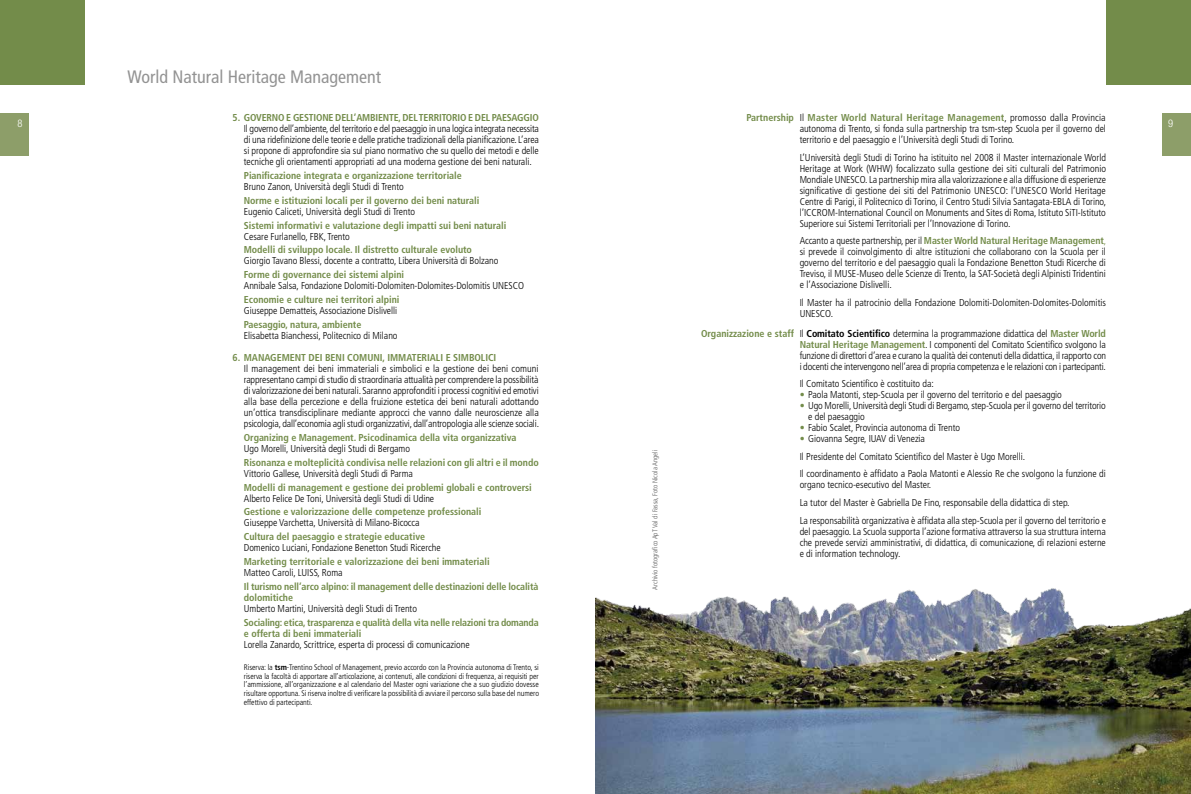
<style>
.page{position:relative;width:1191px;height:794px;background:#fff}
.page>*{position:absolute;margin:0;border:0;box-sizing:border-box;transform-origin:0 0}
.t1{font:condensed 18px "Frutiger LT Std";color:#939393}
.t2{font:300 condensed 10.5px "Helvetica Neue LT Std";color:#fff}
.t3{font:300 condensed 10px/11px "Frutiger LT Std";letter-spacing:-.005em;color:#000;text-align:justify}
.t4{font:700 condensed 10px/11px "Frutiger LT Std";letter-spacing:-.005em;color:#738c4a}
.t5{font:300 condensed 8px/8.8px "Frutiger LT Std";letter-spacing:-.005em;color:#000;text-align:justify}
.t6{font:300 condensed 7px "Frutiger LT Std";letter-spacing:-.005em;color:#555}
.s1{font-weight:700;color:#738c4a}
.s2{color:#738c4a}
.s3{font-weight:700}
</style>
<div class="page">
<div style="left:0;top:0;width:85px;height:85px;background:#738c4a"></div>
<div style="left:1162px;top:113px;width:29px;height:43px;background:#8d9e69"></div>
<div style="left:0;top:113px;width:28px;height:43px;background:#8d9e69"></div>
<div style="left:1106px;top:0;width:85px;height:85px;background:#738c4a"></div>
<img style="left:595px;top:588px;width:596px;height:206px">
<h1 class="t1" style="left:128px;top:66px;width:255px">World Natural Heritage Management</h1>
<p class="t4" style="left:746px;top:112px;width:49px">Partnership</p>
<p class="t3" style="left:799px;top:112px;width:308px">Il <span class="s1">Master World Natural Heritage Management</span>, promosso dalla Provincia autonoma di Trento, si fonda sulla partnership tra tsm-step Scuola per il governo del territorio e del paesaggio e l’Università degli Studi di Torino.</p>
<p class="t3" style="left:799px;top:152px;width:308px">L’Università degli Studi di Torino ha istituito nel 2008 il Master internazionale World Heritage at Work (WHW) focalizzato sulla gestione dei siti culturali del Patrimonio Mondiale UNESCO. La partnership mira alla valorizzazione e alla diffusione di esperienze significative di gestione dei siti del Patrimonio UNESCO: l’UNESCO World Heritage Centre di Parigi, il Politecnico di Torino, il Centro Studi Silvia Santagata-EBLA di Torino, l’ICCROM-International Council on Monuments and Sites di Roma, Istituto SiTI-Istituto Superiore sui Sistemi Territoriali per l’Innovazione di Torino.</p>
<p class="t3" style="left:799px;top:235px;width:308px">Accanto a queste partnership, per il <span class="s1">Master World Natural Heritage Management</span><span class="s2">, </span>si prevede il coinvolgimento di altre istituzioni che collaborano con la Scuola per il governo del territorio e del paesaggio quali la Fondazione Benetton Studi Ricerche di Treviso, il MUSE-Museo delle Scienze di Trento, la SAT-Società degli Alpinisti Tridentini e l’Associazione Dislivelli.</p>
<p class="t3" style="left:799px;top:297px;width:308px">Il Master ha il patrocinio della Fondazione Dolomiti-Dolomiten-Dolomites-Dolomitis<br>UNESCO.</p>
<p class="t3" style="left:799px;top:328px;width:308px">Il <span class="s3">Comitato Scientifico</span> determina la programmazione didattica del <span class="s1">Master World Natural Heritage Management</span>. I componenti del Comitato Scientifico svolgono la funzione di direttori d’area e curano la qualità dei contenuti della didattica, il rapporto con i docenti che intervengono nell’area di propria competenza e le relazioni con i partecipanti.</p>
<p class="t3" style="left:799px;top:378px;width:136px">Il Comitato Scientifico è costituito da:</p>
<p class="t3" style="left:799px;top:389px;width:264px"><span class="s2">•</span> Paola Matonti, step-Scuola per il governo del territorio e del paesaggio</p>
<p class="t3" style="left:808px;top:400px;width:299px;text-indent:-9px"><span class="s2">•</span> Ugo Morelli, Università degli Studi di Bergamo, step-Scuola per il governo del territorio e del paesaggio</p>
<p class="t3" style="left:799px;top:422px;width:162px"><span class="s2">•</span> Fabio Scalet, Provincia autonoma di Trento</p>
<p class="t3" style="left:799px;top:430px;width:308px;line-height:17.6px;text-align:left"><span class="s2">•</span> Giovanna Segre, IUAV di Venezia<br>Il Presidente del Comitato Scientifico del Master è Ugo Morelli.<br>Il coordinamento è affidato a Paola Matonti e Alessio Re che svolgono la funzione di</p>
<p class="t3" style="left:799px;top:476px;width:308px;line-height:17.6px;text-align:left">organo tecnico-esecutivo del Master.<br>La tutor del Master è Gabriella De Fino, responsabile della didattica di step.<br>La responsabilità organizzativa è affidata alla step-Scuola per il governo del territorio e</p>
<p class="t3" style="left:799px;top:526px;width:308px">del paesaggio. La Scuola supporta l’azione formativa attraverso la sua struttura interna che prevede servizi amministrativi, di didattica, di comunicazione, di relazioni esterne e di information technology.</p>
<p class="t4" style="left:232px;top:112px;width:25px">5. Governo</p>
<p class="t4" style="left:286px;top:112px;width:13px">e gestione</p>
<p class="t4" style="left:335px;top:112px;width:6px">dell</p>
<p class="t4" style="left:354px;top:112px;width:9px">’ambiente</p>
<p class="t4" style="left:398px;top:112px;width:27px">, del territorio</p>
<p class="t4" style="left:468px;top:112px;width:30px">edel paesaggio</p>
<p class="t3" style="left:244px;top:123px;width:297px">Il governo dell’ambiente, del territorio e del paesaggio in una logica integrata necessita di una ridefinizione delle teorie e delle pratiche tradizionali della pianificazione. L’area si propone di approfondire sia sul piano normativo che su quello dei metodi e delle tecniche gli orientamenti appropriati ad una moderna gestione dei beni naturali.</p>
<p class="t4" style="left:244px;top:170px;width:219px">Pianificazione integrata e organizzazione territoriale</p>
<p class="t3" style="left:244px;top:181px;width:161px">Bruno Zanon, Università degli Studi di Trento</p>
<p class="t4" style="left:244px;top:195px;width:237px">Norme e istituzioni locali per il governo dei beni naturali</p>
<p class="t3" style="left:244px;top:206px;width:173px">Eugenio Caliceti, Università degli Studi di Trento</p>
<p class="t4" style="left:244px;top:220px;width:264px">Sistemi informativi e valutazione degli impatti sui beni naturali</p>
<p class="t3" style="left:244px;top:231px;width:108px">Cesare Furlanello, FBK, Trento</p>
<p class="t4" style="left:244px;top:244px;width:230px">Modelli di sviluppo locale. Il distretto culturale evoluto</p>
<p class="t3" style="left:244px;top:256px;width:256px">Giorgio Tavano Blessi, docente a contratto, Libera Università di Bolzano</p>
<p class="t4" style="left:244px;top:269px;width:162px">Forme di governance dei sistemi alpini</p>
<p class="t3" style="left:244px;top:280px;width:282px">Annibale Salsa, Fondazione Dolomiti-Dolomiten-Dolomites-Dolomitis UNESCO</p>
<p class="t4" style="left:244px;top:294px;width:157px">Economie e culture nei territori alpini</p>
<p class="t3" style="left:244px;top:305px;width:155px">Giuseppe Dematteis, Associazione Dislivelli</p>
<p class="t4" style="left:244px;top:319px;width:119px">Paesaggio, natura, ambiente</p>
<p class="t3" style="left:244px;top:330px;width:155px">Elisabetta Bianchessi, Politecnico di Milano</p>
<p class="t4" style="left:232px;top:352px;width:27px">6. Management</p>
<p class="t4" style="left:308px;top:352px;width:23px">dei beni</p>
<p class="t4" style="left:347px;top:352px;width:7px">comuni</p>
<p class="t4" style="left:383px;top:352px;width:11px">, immateriali</p>
<p class="t4" style="left:446px;top:352px;width:14px">e simbolici</p>
<p class="t3" style="left:244px;top:363px;width:297px">Il management dei beni immateriali e simbolici e la gestione dei beni comuni rappresentano campi di studio di straordinaria attualità per comprendere la possibilità di valorizzazione dei beni naturali. Saranno approfonditi i processi cognitivi ed emotivi alla base della percezione e della fruizione estetica dei beni naturali adottando un’ottica transdisciplinare mediante approcci che vanno dalle neuroscienze alla psicologia, dall’economia agli studi organizzativi, dall’antropologia alle scienze sociali.</p>
<p class="t4" style="left:244px;top:432px;width:274px">Organizing e Management. Psicodinamica della vita organizzativa</p>
<p class="t3" style="left:244px;top:443px;width:168px">Ugo Morelli, Università degli Studi di Bergamo</p>
<p class="t4" style="left:244px;top:457px;width:296px">Risonanza e molteplicità condivisa nelle relazioni con gli altri e il mondo</p>
<p class="t3" style="left:244px;top:468px;width:171px">Vittorio Gallese, Università degli Studi di Parma</p>
<p class="t4" style="left:244px;top:481px;width:289px">Modelli di management e gestione dei problemi globali e controversi</p>
<p class="t3" style="left:244px;top:493px;width:192px">Alberto Felice De Toni, Università degli Studi di Udine</p>
<p class="t4" style="left:244px;top:506px;width:239px">Gestione e valorizzazione delle competenze professionali</p>
<p class="t3" style="left:244px;top:517px;width:177px">Giuseppe Varchetta, Università di Milano-Bicocca</p>
<p class="t4" style="left:244px;top:531px;width:183px">Cultura del paesaggio e strategie educative</p>
<p class="t3" style="left:244px;top:542px;width:198px">Domenico Luciani, Fondazione Benetton Studi Ricerche</p>
<p class="t4" style="left:244px;top:556px;width:247px">Marketing territoriale e valorizzazione dei beni immateriali</p>
<p class="t3" style="left:244px;top:567px;width:100px">Matteo Caroli, LUISS, Roma</p>
<p class="t4" style="left:244px;top:581px;width:296px">Il turismo nell’arco alpino: il management delle destinazioni delle località dolomitiche</p>
<p class="t3" style="left:244px;top:603px;width:175px">Umberto Martini, Università degli Studi di Trento</p>
<p class="t4" style="left:244px;top:617px;width:296px">Socialing: etica, trasparenza e qualità della vita nelle relazioni tra domanda e offerta di beni immateriali</p>
<p class="t3" style="left:244px;top:639px;width:227px">Lorella Zanardo, Scrittrice, esperta di processi di comunicazione</p>
<p class="t5" style="left:244px;top:662px;width:297px">Riserva: la <span class="s3">tsm</span>-Trentino School of Management, previo accordo con la Provincia autonoma di Trento, si riserva la facoltà di apportare all’articolazione, ai contenuti, alle condizioni di frequenza, ai requisiti per l’ammissione, all’organizzazione e al calendario del Master ogni variazione che a suo giudizio dovesse risultare opportuna. Si riserva inoltre di verificare la possibilità di avviare il percorso sulla base del numero effettivo di partecipanti.</p>
<p class="t2" style="left:18px;top:117px;width:7px">8</p>
<p class="t2" style="left:1168px;top:117px;width:7px">9</p>
<p class="t4" style="left:701px;top:328px;width:94px">Organizzazione e staff</p>
<p class="t6" style="left:651px;top:590px;width:141px;rotate:-90deg">Archivio fotografico ApT Val di Fassa, Foto Nicola Angeli</p>
</div>
